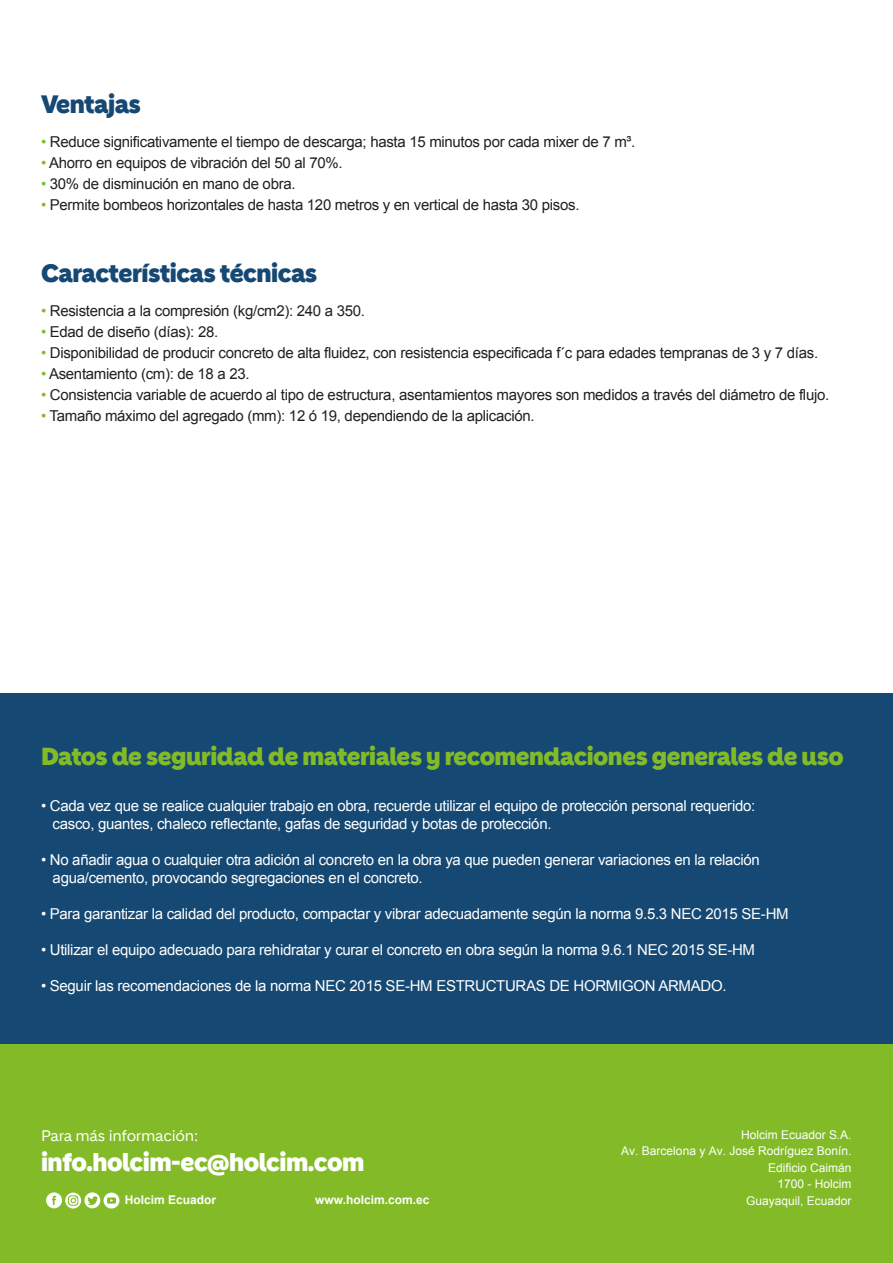
<style>
.page{position:relative;width:893px;height:1263px;background:#fff}
.page>*{position:absolute;margin:0;border:0;box-sizing:border-box;transform-origin:0 0}
.t1{font:900 24.45px "Holcim Headline";letter-spacing:-.02em;color:#154873}
.t2{font:900 24.45px "Holcim Headline";letter-spacing:-.02em;color:#fff}
.t3{font:900 24px "Holcim Headline";letter-spacing:-.02em;color:#82bb27}
.t4{font:15px "Arial";letter-spacing:-.02em;color:#231f20}
.t5{font:15px/18px "Arial";letter-spacing:-.02em;color:#fff}
.t6{font:15px "Holcim";letter-spacing:-.02em;color:#fff}
.t7{font:12px/16.5px "Arial";color:#fff;text-align:right}
.t8{font:700 12px "Arial";color:#fff}
.s1{color:#82bb27}
</style>
<div class="page">
<div style="left:0;top:693px;width:893px;height:352px;background:#154873"></div>
<div style="left:0;top:1045px;width:893px;height:218px;background:#82bb27"></div>
<svg style="left:46px;top:1192px;width:54px;height:16px"></svg>
<div style="left:104px;top:1192px;width:15px;height:16px;background:#fff;border-radius:50%"></div>
<svg style="left:107px;top:1197px;width:9px;height:7px"></svg>
<h1 class="t1" style="left:41px;top:90px;width:101px">Ventajas</h1>
<p class="t4" style="left:41px;top:132px;width:596px"><span class="s1">•</span> Reduce significativamente el tiempo de descarga; hasta 15 minutos por cada mixer de 7 m³.</p>
<p class="t4" style="left:41px;top:153px;width:303px"><span class="s1">•</span> Ahorro en equipos de vibración del 50 al 70%.</p>
<p class="t4" style="left:41px;top:174px;width:256px"><span class="s1">•</span> 30% de disminución en mano de obra.</p>
<p class="t4" style="left:41px;top:195px;width:540px"><span class="s1">•</span> Permite bombeos horizontales de hasta 120 metros y en vertical de hasta 30 pisos.</p>
<h1 class="t1" style="left:41px;top:258px;width:278px">Características técnicas</h1>
<p class="t4" style="left:41px;top:301px;width:326px"><span class="s1">•</span> Resistencia a la compresión (kg/cm2): 240 a 350.</p>
<p class="t4" style="left:41px;top:322px;width:179px"><span class="s1">•</span> Edad de diseño (días): 28.</p>
<p class="t4" style="left:41px;top:343px;width:779px"><span class="s1">•</span> Disponibilidad de producir concreto de alta fluidez, con resistencia especificada f´c para edades tempranas de 3 y 7 días.</p>
<p class="t4" style="left:41px;top:364px;width:210px"><span class="s1">•</span> Asentamiento (cm): de 18 a 23.</p>
<p class="t4" style="left:41px;top:385px;width:790px"><span class="s1">•</span> Consistencia variable de acuerdo al tipo de estructura, asentamientos mayores son medidos a través del diámetro de flujo.</p>
<p class="t4" style="left:41px;top:406px;width:495px"><span class="s1">•</span> Tamaño máximo del agregado (mm): 12 ó 19, dependiendo de la aplicación.</p>
<h2 class="t3" style="left:41px;top:742px;width:804px">Datos de seguridad de materiales y recomendaciones generales de uso</h2>
<p class="t5" style="left:53px;top:797px;width:704px;text-indent:-12px">• Cada vez que se realice cualquier trabajo en obra, recuerde utilizar el equipo de protección personal requerido: casco, guantes, chaleco reflectante, gafas de seguridad y botas de protección.</p>
<p class="t5" style="left:53px;top:851px;width:709px;text-indent:-12px">• No añadir agua o cualquier otra adición al concreto en la obra ya que pueden generar variaciones en la relación agua/cemento, provocando segregaciones en el concreto.</p>
<p class="t5" style="left:41px;top:905px;width:749px">• Para garantizar la calidad del producto, compactar y vibrar adecuadamente según la norma 9.5.3 NEC 2015 SE-HM</p>
<p class="t5" style="left:41px;top:941px;width:715px">• Utilizar el equipo adecuado para rehidratar y curar el concreto en obra según la norma 9.6.1 NEC 2015 SE-HM</p>
<p class="t5" style="left:41px;top:977px;width:687px">• Seguir las recomendaciones de la norma NEC 2015 SE-HM ESTRUCTURAS DE HORMIGON ARMADO.</p>
<p class="t6" style="left:41px;top:1127px;width:159px">Para más información:</p>
<h1 class="t2" style="left:41px;top:1147px;width:325px">info.holcim-ec@holcim.com</h1>
<p class="t8" style="left:125px;top:1192px;width:93px">Holcim Ecuador</p>
<p class="t8" style="left:315px;top:1192px;width:116px">www.holcim.com.ec</p>
<p class="t7" style="left:621px;top:1126px;width:232px">Holcim Ecuador S.A.<br>Av. Barcelona y Av. José Rodríguez Bonín.<br>Edificio Caimán<br>1700 - Holcim<br>Guayaquil, Ecuador</p>
</div>
